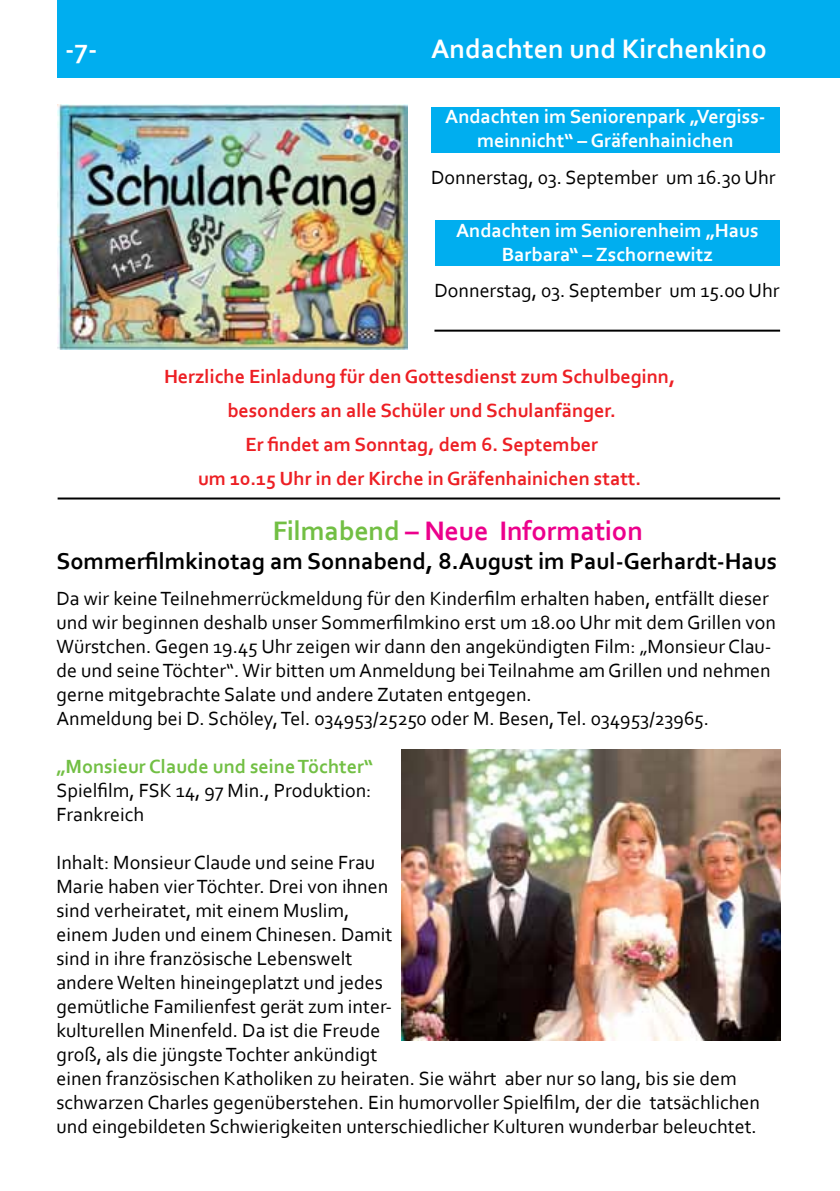
<style>
.page{position:relative;width:840px;height:1191px;background:#fff}
.page>*{position:absolute;margin:0;border:0;box-sizing:border-box;transform-origin:0 0}
.t1{font:700 28px "Corbel";color:#fff}
.Corbel_10{font:700 28px "Corbel";letter-spacing:-.005em;color:#ec008c}
.Corbel_10-2{font:700 24px "Corbel";color:#000}
.Corbel_10-3{font:20px/24px "Corbel";color:#000}
.t2{font:700 20px "Corbel";color:#ed1f24}
.Corbel_10-4{font:700 20px/24px "Corbel";color:#fff;text-align:center}
.t3{font:700 20px "Corbel";color:#72bf44}
.s1{color:#72bf44}
</style>
<div class="page">
<div style="left:58px;top:0;width:781px;height:77px;background:#00aeef"></div>
<img style="left:58px;top:105px;width:349px;height:245px">
<img style="left:401px;top:749px;width:378px;height:291px">
<div style="left:431px;top:107px;width:348px;height:46px;background:#00aeef"></div>
<div style="left:435px;top:221px;width:344px;height:45px;background:#00aeef"></div>
<hr style="left:434px;top:330px;width:345px;height:2px;background:#000">
<hr style="left:58px;top:497px;width:721px;height:2px;background:#000">
<p class="t1" style="left:65px;top:32px;width:34px">-7-</p>
<p class="t1" style="left:431px;top:32px;width:337px">Andachten und Kirchenkino</p>
<p class="Corbel_10-4" style="left:445px;top:104px;width:321px">Andachten im Seniorenpark „Vergiss&shy;meinnicht“ – Gräfenhainichen</p>
<p class="Corbel_10-3" style="left:431px;top:164px;width:345px">Donnerstag, 03. September um 16.30 Uhr</p>
<p class="Corbel_10-4" style="left:456px;top:218px;width:304px">Andachten im Seniorenheim „Haus<br>Barbara“ – Zschornewitz</p>
<p class="Corbel_10-3" style="left:434px;top:278px;width:346px">Donnerstag, 03. September um 15.0o Uhr</p>
<p class="t2" style="left:164px;top:364px;width:512px">Herzliche Einladung für den Gottesdienst zum Schulbeginn,</p>
<p class="t2" style="left:227px;top:398px;width:390px">besonders an alle Schüler und Schulanfänger.</p>
<p class="t2" style="left:245px;top:432px;width:354px">Er findet am Sonntag, dem 6. September</p>
<p class="t2" style="left:198px;top:466px;width:444px">um 10.15 Uhr in der Kirche in Gräfenhainichen statt.</p>
<p class="Corbel_10" style="left:272px;top:513px;width:371px"><span class="s1">Filmabend</span> – Neue Information</p>
<p class="Corbel_10-2" style="left:56px;top:546px;width:721px">Sommerfilmkinotag am Sonnabend, 8.August im Paul-Gerhardt-Haus</p>
<p class="Corbel_10-3" style="left:56px;top:585px;width:720px">Da wir keine Teilnehmerrückmeldung für den Kinderfilm erhalten haben, entfällt dieser und wir beginnen deshalb unser Sommerfilmkino erst um 18.00 Uhr mit dem Grillen von Würstchen. Gegen 19.45 Uhr zeigen wir dann den angekündigten Film: „Monsieur Clau&shy;de und seine Töchter“. Wir bitten um Anmeldung bei Teilnahme am Grillen und nehmen gerne mitgebrachte Salate und andere Zutaten entgegen.</p>
<p class="Corbel_10-3" style="left:56px;top:705px;width:654px">Anmeldung bei D. Schöley, Tel. 034953/25250 oder M. Besen, Tel. 034953/23965.</p>
<p class="t3" style="left:56px;top:753px;width:318px">„Monsieur Claude und seine Töchter“</p>
<p class="Corbel_10-3" style="left:56px;top:777px;width:316px">Spielfilm, FSK 14, 97 Min., Produktion:<br>Frankreich</p>
<p class="Corbel_10-3" style="left:56px;top:849px;width:704px">Inhalt: Monsieur Claude und seine Frau<br>Marie haben vier Töchter. Drei von ihnen<br>sind verheiratet, mit einem Muslim,<br>einem Juden und einem Chinesen. Damit<br>sind in ihre französische Lebenswelt<br>andere Welten hineingeplatzt und jedes<br>gemütliche Familienfest gerät zum inter-<br>kulturellen Minenfeld. Da ist die Freude<br>groß, als die jüngste Tochter ankündigt<br>einen französischen Katholiken zu heiraten. Sie währt aber nur so lang, bis sie dem schwarzen Charles gegenüberstehen. Ein humorvoller Spielfilm, der die tatsächlichen und eingebildeten Schwierigkeiten unterschiedlicher Kulturen wunderbar beleuchtet.</p>
</div>
